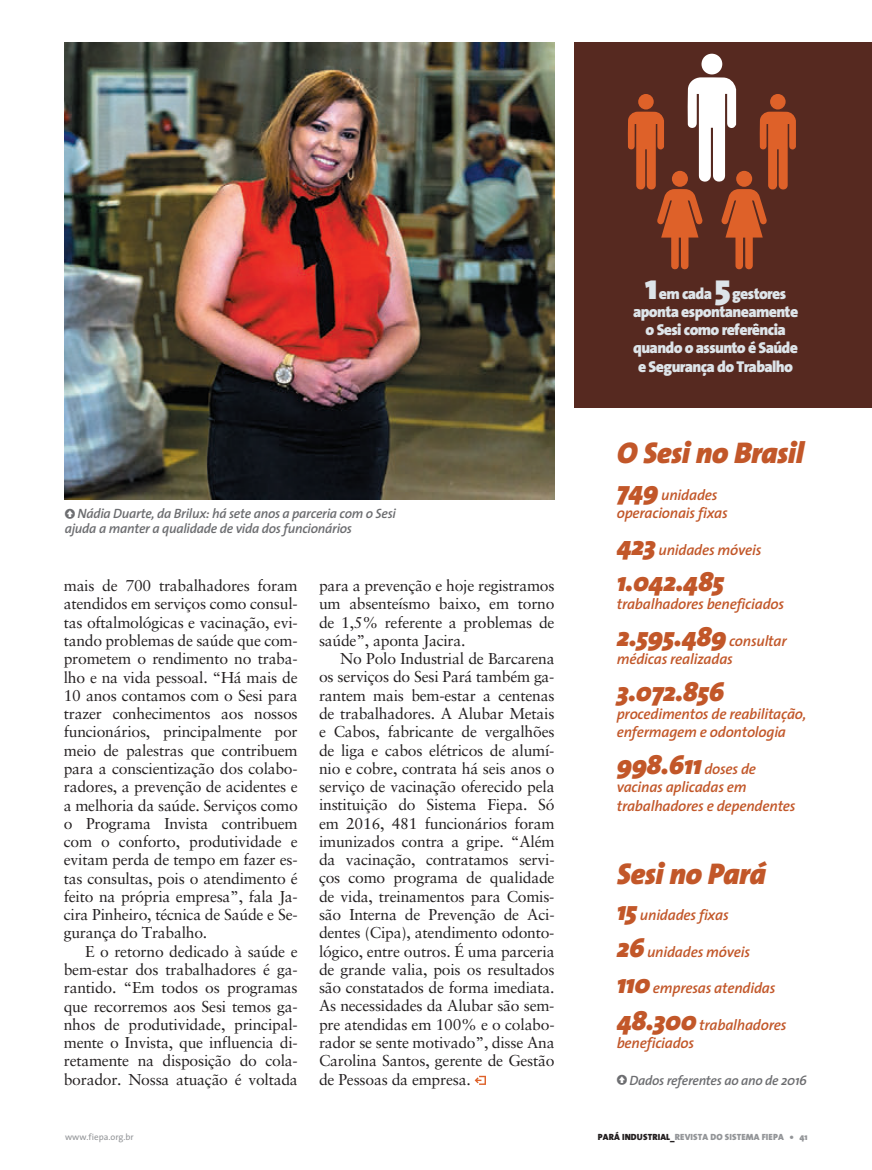
<style>
.page{position:relative;width:872px;height:1170px;background:#fff}
.page>*{position:absolute;margin:0;border:0;box-sizing:border-box;transform-origin:0 0}
.t1{font:900 36px "The Sans";color:#dde4e9}
.t2{font:italic 900 30px "The Sans";letter-spacing:-.015em;color:#c25729}
.t3{font:italic 900 27px "The Sans";letter-spacing:-.015em;color:#c25729}
.t4{font:15.75px/18.3px "Sabon LT Std";letter-spacing:-.015em;color:#231f20;text-align:justify}
.t5{font:900 15.75px "The Sans";letter-spacing:-.04em;color:#dde4e9}
.t6{font:italic 600 15px/18.3px "The Sans";letter-spacing:-.015em;color:#c25729}
.t7{font:italic 600 13.5px/15px "The Sans";letter-spacing:-.02em;color:#6c6d70}
.t8{font:900 9px "The Sans";letter-spacing:.015em;color:#939598}
.t9{font:9px "The Sans";color:#939598}
.s1{font-weight:900;font-size:27px}
.s2{font-weight:600;font-size:15px}
.s3{color:#231f20}
</style>
<div class="page">
<div style="left:574px;top:43px;width:298px;height:365px;background:#562920"></div>
<img style="left:65px;top:43px;width:489px;height:456px">
<svg style="left:474px;top:1075px;width:12px;height:9px"></svg>
<div style="left:701px;top:54px;width:21px;height:20px;background:#fff;border-radius:50%"></div>
<svg style="left:628px;top:77px;width:168px;height:193px"></svg>
<div style="left:736px;top:171px;width:16px;height:16px;background:#de6129;border-radius:50%"></div>
<p class="t7" style="left:65px;top:505px;width:333px;text-indent:13px">Nádia Duarte, da Brilux: há sete anos a parceria com o Sesi ajuda a manter a qualidade de vida dos funcionários</p>
<p class="t4" style="left:64px;top:576px;width:235px">mais de 700 trabalhadores foram atendidos em serviços como consul&shy;tas oftalmológicas e vacinação, evi&shy;tando problemas de saúde que com&shy;prometem o rendimento no traba&shy;lho e na vida pessoal. “Há mais de 10 anos contamos com o Sesi para trazer conhecimentos aos nossos funcionários, principalmente por meio de palestras que contribuem para a conscientização dos colabo&shy;radores, a prevenção de acidentes e a melhoria da saúde. Serviços como o Programa Invista contribuem com o conforto, produtividade e evitam perda de tempo em fazer es&shy;tas consultas, pois o atendimento é feito na própria empresa”, fala Ja&shy;cira Pinheiro, técnica de Saúde e Se&shy;gurança do Trabalho.</p>
<p class="t4" style="left:64px;top:941px;width:235px;text-indent:21px">E o retorno dedicado à saúde e bem-estar dos trabalhadores é ga&shy;rantido. “Em todos os programas que recorremos aos Sesi temos ga&shy;nhos de produtividade, principal&shy;mente o Invista, que influencia di&shy;retamente na disposição do cola&shy;borador. Nossa atuação é voltada</p>
<p class="t4" style="left:319px;top:576px;width:237px">para a prevenção e hoje registramos um absenteísmo baixo, em torno de 1,5% referente a problemas de saúde”, aponta Jacira.</p>
<p class="t4" style="left:319px;top:649px;width:237px;text-indent:21px">No Polo Industrial de Barcarena os serviços do Sesi Pará também ga&shy;rantem mais bem-estar a centenas de trabalhadores. A Alubar Metais e Cabos, fabricante de vergalhões de liga e cabos elétricos de alumí&shy;nio e cobre, contrata há seis anos o serviço de vacinação oferecido pela instituição do Sistema Fiepa. Só em 2016, 481 funcionários foram imunizados contra a gripe. “Além da vacinação, contratamos servi&shy;ços como programa de qualidade de vida, treinamentos para Comis&shy;são Interna de Prevenção de Aci&shy;dentes (Cipa), atendimento odonto&shy;lógico, entre outros. É uma parceria de grande valia, pois os resultados são constatados de forma imediata.<br>As necessidades da Alubar são sem&shy;pre atendidas em 100% e o colabo&shy;rador se sente motivado”, disse Ana Carolina Santos, gerente de Gestão de Pessoas da empresa.</p>
<h1 class="t1" style="left:645px;top:256px;width:14px">1</h1>
<p class="t5" style="left:659px;top:280px;width:55px">em cada</p>
<h1 class="t1" style="left:714px;top:256px;width:18px">5</h1>
<p class="t5" style="left:732px;top:280px;width:56px">gestores</p>
<p class="t5" style="left:633px;top:298px;width:167px">aponta espontaneamente</p>
<p class="t5" style="left:645px;top:316px;width:142px">o Sesi como referência</p>
<p class="t5" style="left:633px;top:335px;width:166px">quando o assunto é Saúde</p>
<p class="t5" style="left:638px;top:353px;width:156px">e Segurança do Trabalho</p>
<h2 class="t2" style="left:617px;top:427px;width:188px">O Sesi no Brasil</h2>
<p class="t6" style="left:617px;top:485px;width:112px"><span class="s1">749</span> unidades operacionais fixas</p>
<p class="t6" style="left:617px;top:540px;width:146px"><span class="s1">423</span> unidades móveis</p>
<h3 class="t3" style="left:617px;top:559px;width:109px">1.042.485</h3>
<p class="t6" style="left:617px;top:594px;width:169px">trabalhadores beneficiados</p>
<h3 class="t3" style="left:617px;top:614px;width:171px">2.595.489 <span class="s2">consultar</span></h3>
<p class="t6" style="left:617px;top:649px;width:118px">médicas realizadas</p>
<h3 class="t3" style="left:617px;top:668px;width:109px">3.072.856</h3>
<p class="t6" style="left:617px;top:704px;width:191px">procedimentos de reabilitação, enfermagem e odontologia</p>
<h3 class="t3" style="left:617px;top:742px;width:141px">998.611 <span class="s2">doses de</span></h3>
<p class="t6" style="left:617px;top:777px;width:180px">vacinas aplicadas em trabalhadores e dependentes</p>
<h2 class="t2" style="left:617px;top:848px;width:151px">Sesi no Pará</h2>
<p class="t6" style="left:617px;top:905px;width:113px"><span class="s1">15</span> unidades fixas</p>
<p class="t6" style="left:617px;top:942px;width:135px"><span class="s1">26</span> unidades móveis</p>
<p class="t6" style="left:617px;top:978px;width:160px"><span class="s1">110</span> empresas atendidas</p>
<p class="t6" style="left:617px;top:1015px;width:171px"><span class="s1">48.300</span> trabalhadores beneficiados</p>
<p class="t7" style="left:629px;top:1072px;width:179px">Dados referentes ao ano de 2016</p>
<p class="t9" style="left:65px;top:1129px;width:70px">www.fiepa.org.br</p>
<p class="t8" style="left:598px;top:1128px;width:211px"><span class="s3">PARÁ INDUSTRIAL_</span>REVISTA DO SISTEMA FIEPA • 41</p>
</div>
